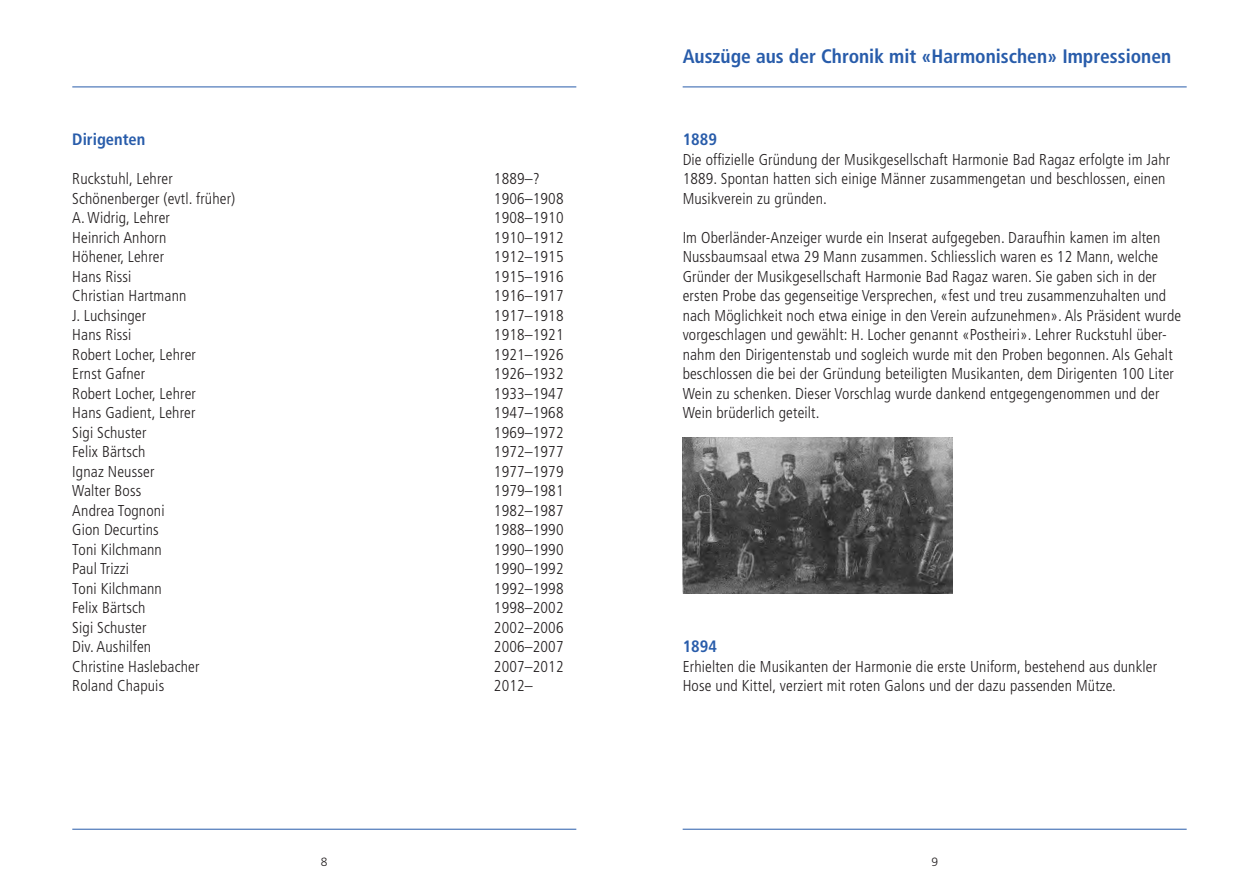
<style>
.page{position:relative;width:1259px;height:893px;background:#fff}
.page>*{position:absolute;margin:0;border:0;box-sizing:border-box;transform-origin:0 0}
.t1{font:700 condensed 19.5px "Frutiger LT Std";color:#285caa}
.t2{font:700 condensed 16.5px "Frutiger LT Std";color:#285caa}
.t3{font:300 condensed 15.75px/19.5px "Frutiger LT Std";letter-spacing:.01em;color:#231f20}
.t4{font:300 12px "Frutiger LT Std";color:#231f20}
</style>
<div class="page">
<hr style="left:72px;top:829px;width:504px;height:1px;background:#285caa">
<hr style="left:72px;top:87px;width:504px;height:1px;background:#285caa">
<hr style="left:682px;top:87px;width:504px;height:1px;background:#285caa">
<hr style="left:682px;top:829px;width:504px;height:1px;background:#285caa">
<img style="left:682px;top:437px;width:271px;height:156px">
<p class="t2" style="left:72px;top:130px;width:75px">Dirigenten</p>
<p class="t3" style="left:72px;top:169px;width:102px">Ruckstuhl, Lehrer</p>
<p class="t3" style="left:494px;top:169px;width:47px">1889–?</p>
<p class="t3" style="left:72px;top:189px;width:164px">Schönenberger (evtl. früher)</p>
<p class="t3" style="left:494px;top:189px;width:71px">1906–1908</p>
<p class="t3" style="left:72px;top:208px;width:99px">A. Widrig, Lehrer</p>
<p class="t3" style="left:494px;top:208px;width:71px">1908–1910</p>
<p class="t3" style="left:72px;top:228px;width:96px">Heinrich Anhorn</p>
<p class="t3" style="left:494px;top:228px;width:71px">1910–1912</p>
<p class="t3" style="left:72px;top:247px;width:93px">Höhener, Lehrer</p>
<p class="t3" style="left:494px;top:247px;width:71px">1912–1915</p>
<p class="t3" style="left:72px;top:267px;width:61px">Hans Rissi</p>
<p class="t3" style="left:494px;top:267px;width:71px">1915–1916</p>
<p class="t3" style="left:72px;top:286px;width:116px">Christian Hartmann</p>
<p class="t3" style="left:494px;top:286px;width:71px">1916–1917</p>
<p class="t3" style="left:72px;top:306px;width:75px">J. Luchsinger</p>
<p class="t3" style="left:494px;top:306px;width:71px">1917–1918</p>
<p class="t3" style="left:72px;top:325px;width:61px">Hans Rissi</p>
<p class="t3" style="left:494px;top:325px;width:71px">1918–1921</p>
<p class="t3" style="left:72px;top:345px;width:125px">Robert Locher, Lehrer</p>
<p class="t3" style="left:494px;top:345px;width:71px">1921–1926</p>
<p class="t3" style="left:72px;top:364px;width:74px">Ernst Gafner</p>
<p class="t3" style="left:494px;top:364px;width:71px">1926–1932</p>
<p class="t3" style="left:72px;top:384px;width:125px">Robert Locher, Lehrer</p>
<p class="t3" style="left:494px;top:384px;width:71px">1933–1947</p>
<p class="t3" style="left:72px;top:403px;width:125px">Hans Gadient, Lehrer</p>
<p class="t3" style="left:494px;top:403px;width:71px">1947–1968</p>
<p class="t3" style="left:72px;top:423px;width:76px">Sigi Schuster</p>
<p class="t3" style="left:494px;top:423px;width:71px">1969–1972</p>
<p class="t3" style="left:72px;top:442px;width:75px">Felix Bärtsch</p>
<p class="t3" style="left:494px;top:442px;width:71px">1972–1977</p>
<p class="t3" style="left:72px;top:462px;width:84px">Ignaz Neusser</p>
<p class="t3" style="left:494px;top:462px;width:71px">1977–1979</p>
<p class="t3" style="left:72px;top:481px;width:70px">Walter Boss</p>
<p class="t3" style="left:494px;top:481px;width:71px">1979–1981</p>
<p class="t3" style="left:72px;top:501px;width:94px">Andrea Tognoni</p>
<p class="t3" style="left:494px;top:501px;width:71px">1982–1987</p>
<p class="t3" style="left:72px;top:520px;width:88px">Gion Decurtins</p>
<p class="t3" style="left:494px;top:520px;width:71px">1988–1990</p>
<p class="t3" style="left:72px;top:540px;width:91px">Toni Kilchmann</p>
<p class="t3" style="left:494px;top:540px;width:71px">1990–1990</p>
<p class="t3" style="left:72px;top:559px;width:58px">Paul Trizzi</p>
<p class="t3" style="left:494px;top:559px;width:71px">1990–1992</p>
<p class="t3" style="left:72px;top:579px;width:91px">Toni Kilchmann</p>
<p class="t3" style="left:494px;top:579px;width:71px">1992–1998</p>
<p class="t3" style="left:72px;top:598px;width:75px">Felix Bärtsch</p>
<p class="t3" style="left:494px;top:598px;width:71px">1998–2002</p>
<p class="t3" style="left:72px;top:618px;width:76px">Sigi Schuster</p>
<p class="t3" style="left:494px;top:618px;width:71px">2002–2006</p>
<p class="t3" style="left:72px;top:637px;width:80px">Div. Aushilfen</p>
<p class="t3" style="left:494px;top:637px;width:71px">2006–2007</p>
<p class="t3" style="left:72px;top:657px;width:129px">Christine Haslebacher</p>
<p class="t3" style="left:494px;top:657px;width:71px">2007–2012</p>
<p class="t3" style="left:72px;top:676px;width:93px">Roland Chapuis</p>
<p class="t3" style="left:494px;top:676px;width:40px">2012–</p>
<p class="t1" style="left:682px;top:45px;width:490px">Auszüge aus der Chronik mit «Harmonischen» Impressionen</p>
<p class="t2" style="left:682px;top:130px;width:36px">1889</p>
<p class="t3" style="left:682px;top:150px;width:489px">Die offizielle Gründung der Musikgesellschaft Harmonie Bad Ragaz erfolgte im Jahr<br>1889. Spontan hatten sich einige Männer zusammengetan und beschlossen, einen<br>Musikverein zu gründen.</p>
<p class="t3" style="left:682px;top:228px;width:500px">Im Oberländer-Anzeiger wurde ein Inserat aufgegeben. Daraufhin kamen im alten Nussbaumsaal etwa 29 Mann zusammen. Schliesslich waren es 12 Mann, welche Gründer der Musikgesellschaft Harmonie Bad Ragaz waren. Sie gaben sich in der ersten Probe das gegenseitige Versprechen, «fest und treu zusammenzuhalten und nach Möglichkeit noch etwa einige in den Verein aufzunehmen». Als Präsident wurde vorgeschlagen und gewählt: H. Locher genannt «Postheiri». Lehrer Ruckstuhl über&shy;nahm den Dirigentenstab und sogleich wurde mit den Proben begonnen. Als Gehalt beschlossen die bei der Gründung beteiligten Musikanten, dem Dirigenten 100 Liter Wein zu schenken. Dieser Vorschlag wurde dankend entgegengenommen und der Wein brüderlich geteilt.</p>
<p class="t2" style="left:682px;top:637px;width:36px">1894</p>
<p class="t3" style="left:682px;top:657px;width:476px">Erhielten die Musikanten der Harmonie die erste Uniform, bestehend aus dunkler<br>Hose und Kittel, verziert mit roten Galons und der dazu passenden Mütze.</p>
<p class="t4" style="left:321px;top:855px;width:8px">8</p>
<p class="t4" style="left:931px;top:855px;width:8px">9</p>
</div>
